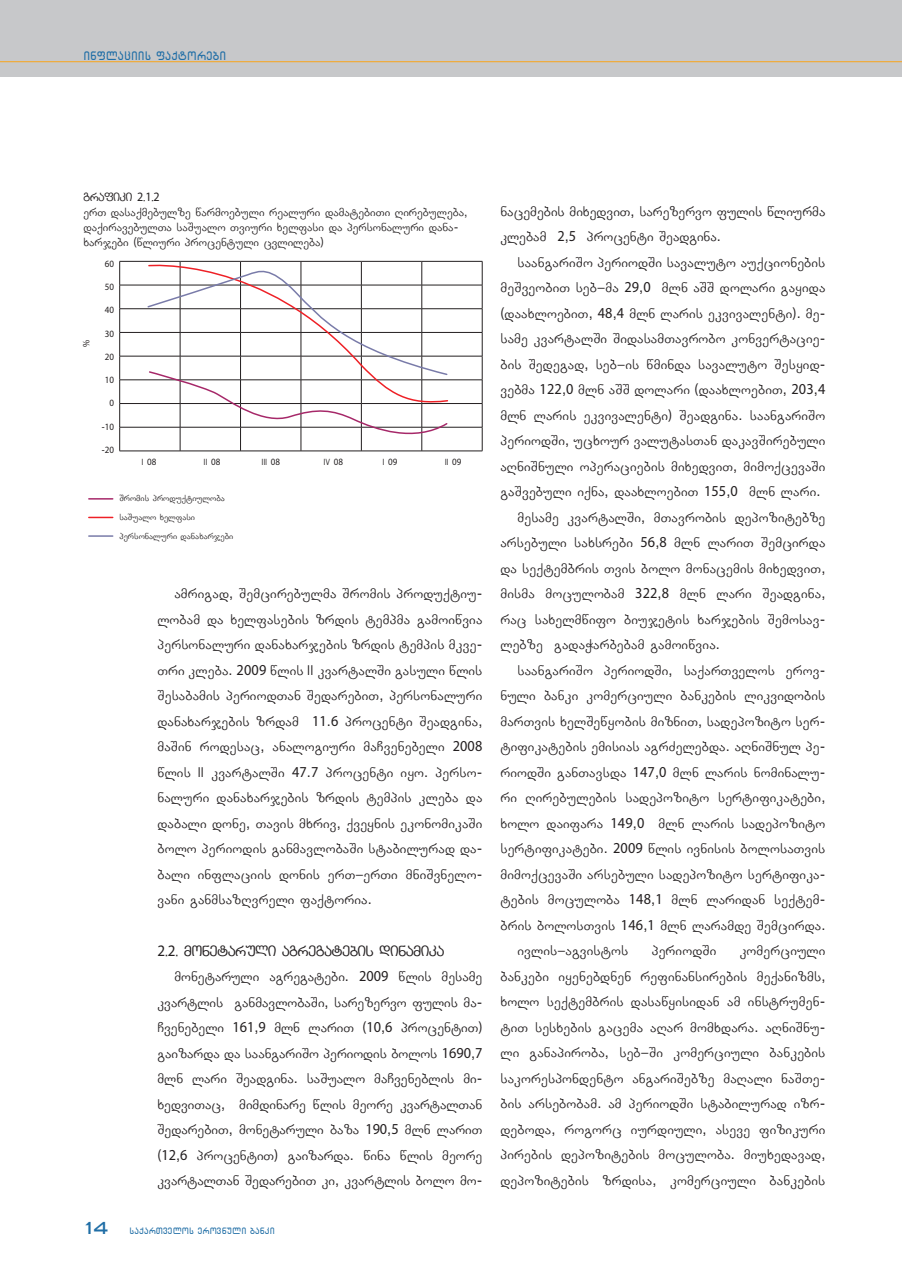
<style>
.page{position:relative;width:902px;height:1280px;background:#fff}
.page>*{position:absolute;margin:0;border:0;box-sizing:border-box;transform-origin:0 0}
.t1{font:15px "A Kolkhety M";color:#231f20}
.t2{font:14.25px/25.5px "A Kolkhety N";letter-spacing:.01em;color:#231f20;text-align:justify}
.t3{font:12px/15px "A Kolkhety N";color:#231f20}
.t4{font:12px "Sanet";color:#206ea6}
.t5{font:12px "A Kolkhety M";color:#231f20}
.t6{font:9px/18.6px "A Kolkhety N";color:#231f20}
.t7{font:9px "Sanet";color:#206ea6}
.s1{font-family:"Gotthard";font-size:18px}
</style>
<div class="page">
<div style="left:0;top:0;width:901px;height:77px;background:#c7c8ca"></div>
<hr style="left:0;top:61px;width:901px;height:1px;background:#f9a51b">
<hr style="left:119px;top:261px;width:61px;height:1px;background:#231f20">
<hr style="left:422px;top:261px;width:60px;height:1px;background:#231f20">
<hr style="left:119px;top:285px;width:61px;height:1px;background:#231f20">
<hr style="left:422px;top:285px;width:60px;height:1px;background:#231f20">
<hr style="left:119px;top:308px;width:61px;height:1px;background:#231f20">
<hr style="left:422px;top:308px;width:60px;height:1px;background:#231f20">
<hr style="left:119px;top:332px;width:61px;height:1px;background:#231f20">
<hr style="left:422px;top:332px;width:60px;height:1px;background:#231f20">
<hr style="left:119px;top:356px;width:61px;height:1px;background:#231f20">
<hr style="left:422px;top:356px;width:60px;height:1px;background:#231f20">
<hr style="left:119px;top:380px;width:61px;height:1px;background:#231f20">
<hr style="left:422px;top:380px;width:60px;height:1px;background:#231f20">
<hr style="left:119px;top:403px;width:61px;height:1px;background:#231f20">
<hr style="left:422px;top:403px;width:60px;height:1px;background:#231f20">
<hr style="left:119px;top:427px;width:61px;height:1px;background:#231f20">
<svg style="left:119px;top:262px;width:1px;height:189px"></svg>
<hr style="left:422px;top:427px;width:60px;height:1px;background:#231f20">
<svg style="left:482px;top:262px;width:1px;height:189px"></svg>
<hr style="left:119px;top:451px;width:363px;height:1px;background:#231f20">
<hr style="left:89px;top:498px;width:24px;height:2px;background:#a62869">
<svg style="left:89px;top:517px;width:24px;height:1px"></svg>
<hr style="left:89px;top:535px;width:24px;height:2px;background:#797ba9">
<svg style="left:147px;top:260px;width:302px;height:191px"></svg>
<p class="t4" style="left:83px;top:49px;width:144px">INFLACIIS FAQTOREBI</p>
<p class="t5" style="left:83px;top:190px;width:78px">GRAFIKI 2.1.2</p>
<p class="t3" style="left:83px;top:205px;width:386px">ERT DASAQMEBULZE WARMOEBULI REALURI DAMATEBITI RIREBULEBA,<br>DAQIRAVEBULTA SASUALO TVIURI XELFASI DA PERSONALURI DANA-<br>XARJEBI (WLIURI PROCENTULI CVLILEBA)</p>
<p class="t6" style="left:105px;top:254px;width:11px">60</p>
<p class="t6" style="left:105px;top:278px;width:11px">50</p>
<p class="t6" style="left:105px;top:301px;width:11px">40</p>
<p class="t6" style="left:77px;top:347px;width:9px;rotate:-90deg">%</p>
<p class="t6" style="left:105px;top:324px;width:11px">30</p>
<p class="t6" style="left:105px;top:347px;width:11px">20</p>
<p class="t6" style="left:105px;top:371px;width:11px">10</p>
<p class="t6" style="left:109px;top:394px;width:6px">0</p>
<p class="t6" style="left:101px;top:417px;width:14px">-10</p>
<p class="t6" style="left:101px;top:441px;width:14px">-20</p>
<p class="t6" style="left:142px;top:452px;width:16px">I 08</p>
<p class="t6" style="left:204px;top:452px;width:18px">II 08</p>
<p class="t6" style="left:262px;top:452px;width:20px">III 08</p>
<p class="t6" style="left:323px;top:452px;width:21px">IV 08</p>
<p class="t6" style="left:383px;top:452px;width:16px">I 09</p>
<p class="t6" style="left:445px;top:452px;width:18px">II 09</p>
<p class="t6" style="left:119px;top:489px;width:115px">SROMIS PRODUQTIULOBA<br>SASUALO XELFASI<br>PERSONALURI DANAXARJEBI</p>
<p class="t2" style="left:157px;top:581px;width:326px;text-indent:17px">AMRIGAD, SEMCIREBULMA SROMIS PRODUQTIU-LOBAM DA XELFASEBIS ZRDIS TEMPMA GAMOIWVIA PERSONALURI DANAXARJEBIS ZRDIS TEMPIS MKVE-TRI KLEBA. 2009 WLIS II KVARTALSI GASULI WLIS SESABAMIS PERIODTAN SEDAREBIT, PERSONALURI DANAXARJEBIS ZRDAM 11.6 PROCENTI SEADGINA, MASIN RODESAC, ANALOGIURI MACVENEBELI 2008<br>WLIS II KVARTALSI 47.7 PROCENTI IYO. PERSO-NALURI DANAXARJEBIS ZRDIS TEMPIS KLEBA DA DABALI DONE, TAVIS MXRIV, QVEYNIS EKONOMIKASI BOLO PERIODIS GANMAVLOBASI STABILURAD DA-BALI INFLACIIS DONIS ERT_ERTI MNISVNELO-VANI GANMSAZRVRELI FAQTORIA.</p>
<p class="t1" style="left:157px;top:941px;width:288px">2.2. MONETARULI AGREGATEBIS DINAMIKA</p>
<p class="t2" style="left:157px;top:963px;width:326px;text-indent:17px">MONETARULI AGREGATEBI. 2009 WLIS MESAME KVARTLIS GANMAVLOBASI, SAREZERVO FULIS MA-CVENEBELI 161,9 MLN LARIT (10,6 PROCENTIT)<br>GAIZARDA DA SAANGARISO PERIODIS BOLOS 1690,7<br>MLN LARI SEADGINA. SASUALO MACVENEBLIS MI-XEDVITAC, MIMDINARE WLIS MEORE KVARTALTAN SEDAREBIT, MONETARULI BAZA 190,5 MLN LARIT (12,6 PROCENTIT) GAIZARDA. WINA WLIS MEORE KVARTALTAN SEDAREBIT KI, KVARTLIS BOLO MO-</p>
<p class="t7" style="left:83px;top:1225px;width:193px"><span class="s1">14</span> SAQARTVELOS EROVNULI BANKI</p>
<p class="t2" style="left:500px;top:198px;width:326px">NACEMEBIS MIXEDVIT, SAREZERVO FULIS WLIURMA<br>KLEBAM 2,5 PROCENTI SEADGINA.</p>
<p class="t2" style="left:517px;top:249px;width:309px">SAANGARISO PERIODSI SAVALUTO AUQCIONEBIS</p>
<p class="t2" style="left:500px;top:274px;width:326px">MESVEOBIT SEB_MA 29,0 MLN ASS DOLARI GAYIDA</p>
<p class="t2" style="left:500px;top:300px;width:326px">(DAAXLOEBIT, 48,4 MLN LARIS EKVIVALENTI). ME-</p>
<p class="t2" style="left:500px;top:325px;width:326px">SAME KVARTALSI SIDASAMTAVROBO KONVERTACIE-</p>
<p class="t2" style="left:500px;top:351px;width:326px">BIS SEDEGAD, SEB_IS WMINDA SAVALUTO SESYID-</p>
<p class="t2" style="left:500px;top:376px;width:326px">VEBMA 122,0 MLN ASS DOLARI (DAAXLOEBIT, 203,4</p>
<p class="t2" style="left:500px;top:402px;width:326px">MLN LARIS EKVIVALENTI) SEADGINA. SAANGARISO</p>
<p class="t2" style="left:500px;top:427px;width:326px">PERIODSI, UCXOUR VALUTASTAN DAKAVSIREBULI</p>
<p class="t2" style="left:500px;top:453px;width:326px">ARNISNULI OPERACIEBIS MIXEDVIT, MIMOQCEVASI</p>
<p class="t2" style="left:500px;top:478px;width:321px">GASVEBULI IQNA, DAAXLOEBIT 155,0 MLN LARI.</p>
<p class="t2" style="left:517px;top:504px;width:309px">MESAME KVARTALSI, MTAVROBIS DEPOZITEBZE</p>
<p class="t2" style="left:500px;top:529px;width:326px">ARSEBULI SAXSREBI 56,8 MLN LARIT SEMCIRDA</p>
<p class="t2" style="left:500px;top:555px;width:326px">DA SEQTEMBRIS TVIS BOLO MONACEMIS MIXEDVIT,</p>
<p class="t2" style="left:500px;top:580px;width:326px">MISMA MOCULOBAM 322,8 MLN LARI SEADGINA,</p>
<p class="t2" style="left:500px;top:606px;width:326px">RAC SAXELMWIFO BIUJETIS XARJEBIS SEMOSAV-</p>
<p class="t2" style="left:500px;top:632px;width:221px">LEBZE GADAWARBEBAM GAMOIWVIA.</p>
<p class="t2" style="left:517px;top:657px;width:309px">SAANGARISO PERIODSI, SAQARTVELOS EROV-</p>
<p class="t2" style="left:500px;top:683px;width:326px">NULI BANKI KOMERCIULI BANKEBIS LIKVIDOBIS</p>
<p class="t2" style="left:500px;top:708px;width:326px">MARTVIS XELSEWYOBIS MIZNIT, SADEPOZITO SER-</p>
<p class="t2" style="left:500px;top:734px;width:326px">TIFIKATEBIS EMISIAS AGRZELEBDA. ARNISNUL PE-</p>
<p class="t2" style="left:500px;top:759px;width:326px">RIODSI GANTAVSDA 147,0 MLN LARIS NOMINALU-</p>
<p class="t2" style="left:500px;top:785px;width:326px">RI RIREBULEBIS SADEPOZITO SERTIFIKATEBI,</p>
<p class="t2" style="left:500px;top:810px;width:326px">XOLO DAIFARA 149,0 MLN LARIS SADEPOZITO</p>
<p class="t2" style="left:500px;top:836px;width:326px">SERTIFIKATEBI. 2009 WLIS IVNISIS BOLOSATVIS</p>
<p class="t2" style="left:500px;top:861px;width:326px">MIMOQCEVASI ARSEBULI SADEPOZITO SERTIFIKA-</p>
<p class="t2" style="left:500px;top:887px;width:326px">TEBIS MOCULOBA 148,1 MLN LARIDAN SEQTEM-</p>
<p class="t2" style="left:500px;top:912px;width:326px">BRIS BOLOSTVIS 146,1 MLN LARAMDE SEMCIRDA.</p>
<p class="t2" style="left:517px;top:938px;width:112px">IVLIS_AGVISTOS</p>
<p class="t2" style="left:651px;top:938px;width:66px">PERIODSI</p>
<p class="t2" style="left:500px;top:938px;width:326px;text-indent:239px">KOMERCIULI BANKEBI IYENEBDNEN REFINANSIREBIS MEQANIZMS, XOLO SEQTEMBRIS DASAWYISIDAN AM INSTRUMEN-TIT SESXEBIS GACEMA ARAR MOMXDARA. ARNISNU-LI GANAPIROBA, SEB_SI KOMERCIULI BANKEBIS SAKORESPONDENTO ANGARISEBZE MARALI NASTE-BIS ARSEBOBAM. AM PERIODSI STABILURAD IZR-DEBODA, ROGORC IURDIULI, ASEVE FIZIKURI PIREBIS DEPOZITEBIS MOCULOBA. MIUXEDAVAD, DEPOZITEBIS ZRDISA, KOMERCIULI BANKEBIS</p>
</div>
